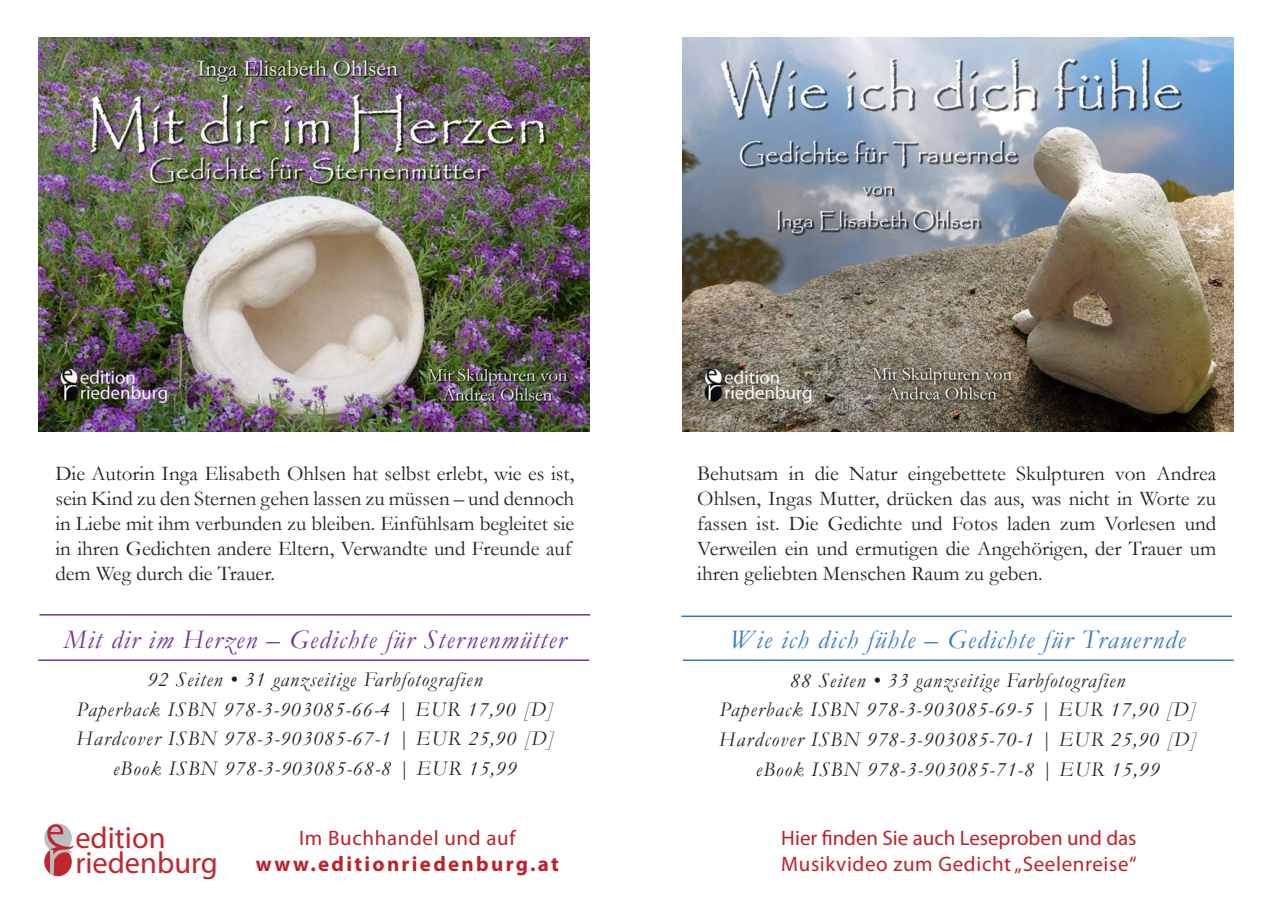
<style>
.page{position:relative;width:1272px;height:902px;background:#fff}
.page>*{position:absolute;margin:0;border:0;box-sizing:border-box;transform-origin:0 0}
.t1{font:30.45px/24.8px "Myriad";color:#c0262d}
.t2{font:italic 27px "Garamond";letter-spacing:.05em;color:#6e3495}
.t3{font:italic 27px "Garamond";letter-spacing:.05em;color:#367abe}
.t4{font:21px/25.2px "Garamond";color:#231f20;text-align:justify}
.t5{font:italic 21px/29.7px "Garamond";letter-spacing:.05em;color:#231f20;text-align:center}
.t6{font:21px/25.2px "Myriad Pro";letter-spacing:.03em;color:#be2128}
.t7{font:700 21px "Myriad Pro";letter-spacing:.11em;color:#be2128}
</style>
<div class="page">
<img style="left:38px;top:38px;width:551px;height:393px">
<img style="left:682px;top:38px;width:551px;height:393px">
<svg style="left:44px;top:823px;width:28px;height:29px"></svg>
<svg style="left:44px;top:847px;width:28px;height:29px"></svg>
<svg style="left:47px;top:824px;width:27px;height:51px"></svg>
<hr style="left:39px;top:614px;width:551px;height:1px;background:#6e3495">
<hr style="left:38px;top:659px;width:551px;height:2px;background:#6e3495">
<hr style="left:681px;top:615px;width:551px;height:2px;background:#367abe">
<hr style="left:683px;top:659px;width:550px;height:2px;background:#367abe">
<p class="t4" style="left:55px;top:460px;width:520px;text-align:left">Die Autorin Inga Elisabeth Ohlsen hat selbst erlebt, wie es ist, sein Kind zu den Sternen gehen lassen zu müssen – und dennoch in Liebe mit ihm verbunden zu bleiben. Einfühlsam begleitet sie in ihren Gedichten andere Eltern, Verwandte und Freunde auf dem Weg durch die Trauer.</p>
<p class="t2" style="left:64px;top:620px;width:503px">Mit dir im Herzen – Gedichte für Sternenmütter</p>
<p class="t5" style="left:76px;top:664px;width:479px">92 Seiten • 31 ganzseitige Farbfotografien<br>Paperback ISBN 978-3-903085-66-4 | EUR 17,90 [D] Hardcover ISBN 978-3-903085-67-1 | EUR 25,90 [D] eBook ISBN 978-3-903085-68-8 | EUR 15,99</p>
<p class="t4" style="left:697px;top:460px;width:520px">Behutsam in die Natur eingebettete Skulpturen von Andrea Ohlsen, Ingas Mutter, drücken das aus, was nicht in Worte zu fassen ist. Die Gedichte und Fotos laden zum Vorlesen und Verweilen ein und ermutigen die Angehörigen, der Trauer um ihren geliebten Menschen Raum zu geben.</p>
<p class="t3" style="left:730px;top:621px;width:457px">Wie ich dich fühle – Gedichte für Trauernde</p>
<p class="t5" style="left:718px;top:664px;width:479px">88 Seiten • 33 ganzseitige Farbfotografien<br>Paperback ISBN 978-3-903085-69-5 | EUR 17,90 [D] Hardcover ISBN 978-3-903085-70-1 | EUR 25,90 [D] eBook ISBN 978-3-903085-71-8 | EUR 15,99</p>
<h1 class="t1" style="left:75px;top:826px;width:144px">edition riedenburg</h1>
<p class="t6" style="left:781px;top:825px;width:357px">Hier finden Sie auch Leseproben und das<br>Musikvideo zum Gedicht „Seelenreise“</p>
<p class="t6" style="left:299px;top:825px;width:218px">Im Buchhandel und auf</p>
<p class="t7" style="left:256px;top:849px;width:304px">www.editionriedenburg.at</p>
</div>
